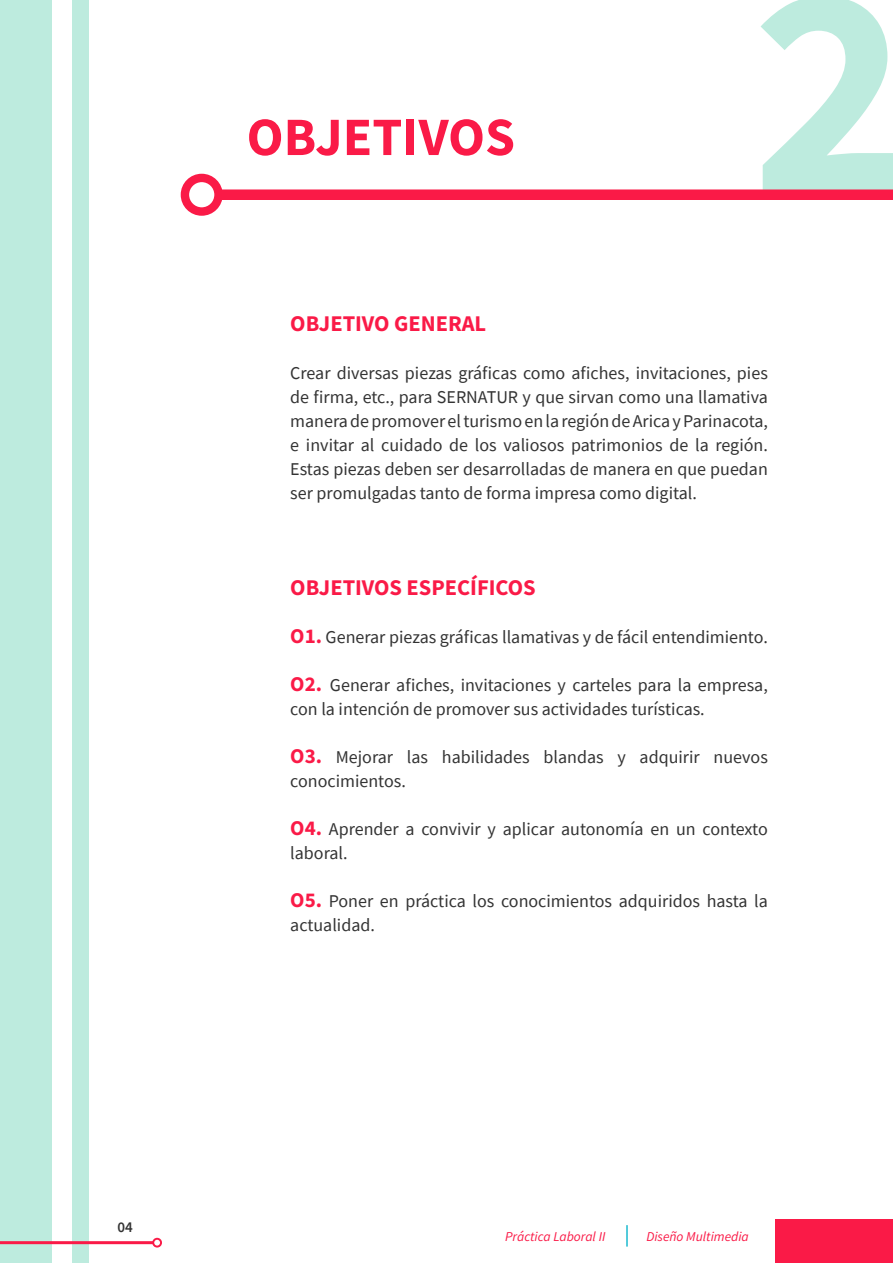
<style>
.page{position:relative;width:893px;height:1263px;background:#fff}
.page>*{position:absolute;margin:0;border:0;box-sizing:border-box;transform-origin:0 0}
.t1{font:700 300px "Source Sans Pro";color:#bdebde}
.t2{font:700 54px "Source Sans Pro";color:#fa1a47}
.t3{font:700 22.5px "Source Sans Pro";color:#fa1a47}
.t4{font:18px/24px "Source Sans Pro";color:#333}
.t5{font:600 15px "Source Sans Pro";color:#333}
.t6{font:italic 13.5px "Source Sans Pro";color:#fa1a47}
.s1{font-weight:700;font-size:21px;color:#fa1a47}
</style>
<div class="page">
<div style="left:0;top:0;width:52px;height:1263px;background:#bdebde"></div>
<div style="left:72px;top:0;width:17px;height:1263px;background:#bdebde"></div>
<div style="left:775px;top:1220px;width:118px;height:43px;background:#fa1a47"></div>
<div style="left:219px;top:189px;width:674px;height:11px;background:#fa1a47"></div>
<div style="left:181px;top:174px;width:42px;height:42px;border:8px solid #fa1a47;border-radius:50%"></div>
<hr style="left:626px;top:1225px;width:2px;height:21px;background:#1cbacf">
<hr style="left:0;top:1241px;width:153px;height:3px;background:#fa1a47">
<div style="left:152px;top:1238px;width:10px;height:9px;border:2px solid #fa1a47;border-radius:50%"></div>
<h2 class="t2" style="left:247px;top:101px;width:270px">OBJETIVOS</h2>
<h1 class="t1" style="left:752px;top:-112px;width:160px">2</h1>
<p class="t3" style="left:290px;top:308px;width:197px">OBJETIVO GENERAL</p>
<p class="t4" style="left:290px;top:360px;width:479px;text-align:justify">Crear diversas piezas gráficas como afiches, invitaciones, pies de firma, etc., para SERNATUR y que sirvan como una llamativa manera de promover el turismo en la región de Arica y Parinacota, e invitar al cuidado de los valiosos patrimonios de la región.<br>Estas piezas deben ser desarrolladas de manera en que puedan ser promulgadas tanto de forma impresa como digital.</p>
<p class="t3" style="left:290px;top:572px;width:247px">OBJETIVOS ESPECÍFICOS</p>
<p class="t4" style="left:290px;top:624px;width:479px"><span class="s1">O1.</span> Generar piezas gráficas llamativas y de fácil entendimiento.</p>
<p class="t4" style="left:290px;top:672px;width:479px"><span class="s1">O2.</span> Generar afiches, invitaciones y carteles para la empresa, con la intención de promover sus actividades turísticas.</p>
<p class="t4" style="left:290px;top:744px;width:479px"><span class="s1">O3.</span> Mejorar las habilidades blandas y adquirir nuevos conocimientos.</p>
<p class="t4" style="left:290px;top:816px;width:479px"><span class="s1">O4.</span> Aprender a convivir y aplicar autonomía en un contexto laboral.</p>
<p class="t4" style="left:290px;top:888px;width:479px"><span class="s1">O5.</span> Poner en práctica los conocimientos adquiridos hasta la actualidad.</p>
<p class="t5" style="left:117px;top:1218px;width:17px">04</p>
<p class="t6" style="left:505px;top:1228px;width:102px">Práctica Laboral II</p>
<p class="t6" style="left:646px;top:1228px;width:104px">Diseño Multimedia</p>
</div>
